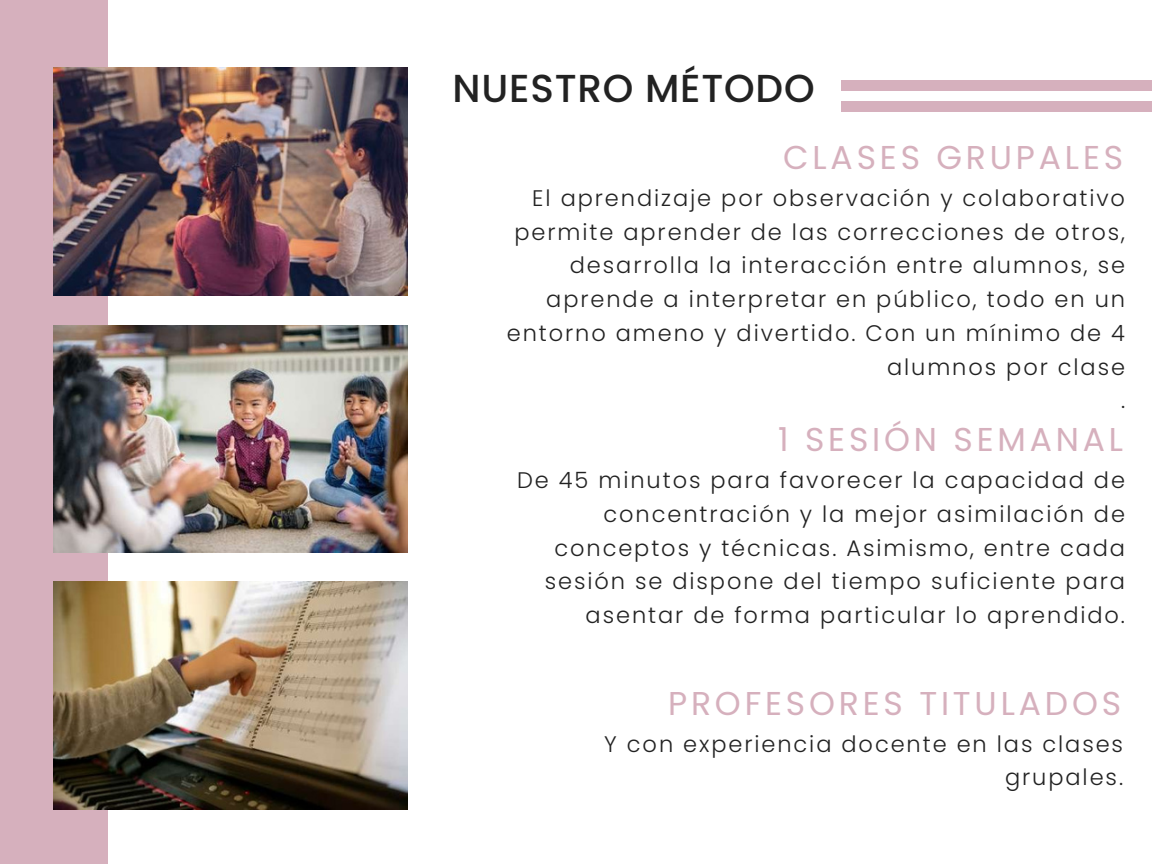
<style>
.page{position:relative;width:1152px;height:864px;background:#fff}
.page>*{position:absolute;margin:0;border:0;box-sizing:border-box;transform-origin:0 0}
.t1{font:500 39px "Poppins";letter-spacing:.02em;color:#222}
.t2{font:33px "Poppins";letter-spacing:.115em;color:#d6b0bd}
.t3{font:300 22.5px/33.8px "Poppins";letter-spacing:.085em;color:#222;text-align:right}
</style>
<div class="page">
<div style="left:0;top:0;width:107px;height:864px;background:#d6b0bd"></div>
<img style="left:53px;top:67px;width:355px;height:229px">
<img style="left:53px;top:325px;width:355px;height:227px">
<img style="left:53px;top:582px;width:355px;height:228px">
<div style="left:841px;top:102px;width:311px;height:9px;background:#d6b0bd"></div>
<div style="left:841px;top:81px;width:311px;height:9px;background:#d6b0bd"></div>
<h1 class="t1" style="left:453px;top:61px;width:364px">NUESTRO MÉTODO</h1>
<p class="t2" style="left:783px;top:134px;width:341px">CLASES GRUPALES</p>
<p class="t3" style="left:507px;top:181px;width:620px">El aprendizaje por observación y colaborativo permite aprender de las correcciones de otros, desarrolla la interacción entre alumnos, se aprende a interpretar en público, todo en un entorno ameno y divertido. Con un mínimo de 4 alumnos por clase</p>
<p class="t3" style="left:1121px;top:384px;width:6px">.</p>
<p class="t2" style="left:778px;top:416px;width:347px">1 SESIÓN SEMANAL</p>
<p class="t3" style="left:517px;top:463px;width:609px">De 45 minutos para favorecer la capacidad de concentración y la mejor asimilación de conceptos y técnicas. Asimismo, entre cada sesión se dispone del tiempo suficiente para asentar de forma particular lo aprendido.</p>
<p class="t2" style="left:668px;top:680px;width:455px">PROFESORES TITULADOS</p>
<p class="t3" style="left:604px;top:727px;width:520px">Y con experiencia docente en las clases grupales.</p>
</div>
